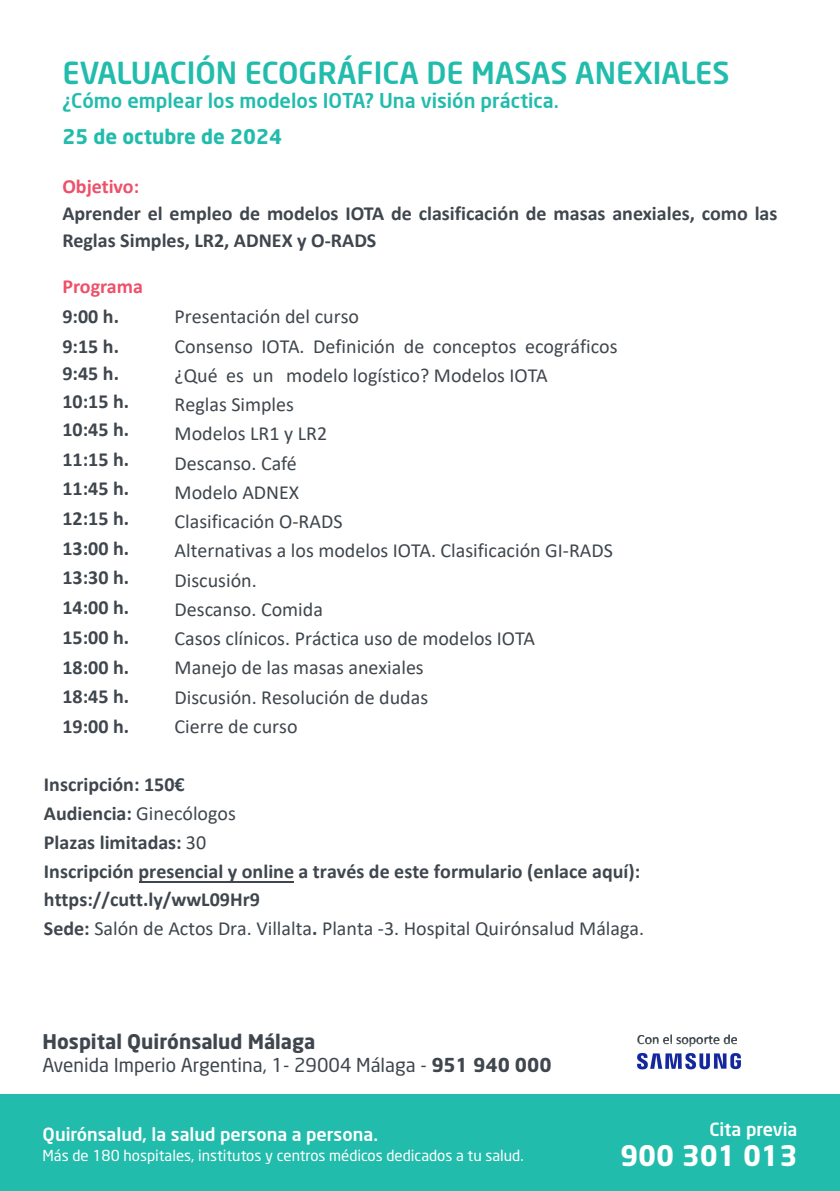
<style>
.page{position:relative;width:840px;height:1191px;background:#fff}
.page>*{position:absolute;margin:0;border:0;box-sizing:border-box;transform-origin:0 0}
.t1{font:500 30px "Neo Sans";color:#22bcac}
.t2{font:700 28px "Neo Sans";color:#fff}
.t3{font:700 20px/28.8px "Calibri";color:#3f464d}
.t4{font:20px/29.2px "Calibri";color:#3f464d}
.t5{font:500 20px/35.6px "Neo Sans";color:#22bcac}
.t6{font:700 20px "Neo Sans";color:#3f464d}
.t7{font:700 20px "Calibri";color:#ef5069}
.t8{font:19px "Neo Sans";color:#3f464d}
.t9{font:500 18px "Neo Sans";color:#fff}
.t10{font:15px "Neo Sans";color:#fff}
.t11{font:14px "Calibri";color:#3f464d}
.s1{font-weight:700}
.s2{color:#ef5069}
.s3{font-style:inherit}
.s4{font-weight:400}
</style>
<div class="page">
<div style="left:0;top:1094px;width:839px;height:97px;background:#22bcac"></div>
<img style="left:637px;top:1052px;width:104px;height:18px">
<hr style="left:139px;top:881px;width:154px;height:1px;background:#3f464d">
<p class="t1" style="left:62px;top:60px;width:668px">EVALUACIÓN ECOGRÁFICA DE MASAS ANEXIALES</p>
<p class="t5" style="left:62px;top:82px;width:498px">¿Cómo emplear los modelos IOTA? Una visión práctica.<br><span class="s1">25 de octubre de 2024</span></p>
<p class="t3" style="left:62px;top:173px;width:716px;line-height:26.8px"><span class="s2">Objetivo:<br></span>Aprender el empleo de modelos IOTA de clasificación de masas anexiales, como las<br>Reglas Simples, LR2, ADNEX y O-RADS</p>
<p class="t7" style="left:62px;top:272px;width:82px">Programa</p>
<p class="t3" style="left:62px;top:302px;width:58px">9:00 h.</p>
<p class="t3" style="left:62px;top:331px;width:58px">9:15 h.</p>
<p class="t3" style="left:62px;top:359px;width:58px">9:45 h.</p>
<p class="t3" style="left:62px;top:387px;width:68px">10:15 h.</p>
<p class="t3" style="left:62px;top:415px;width:68px">10:45 h.</p>
<p class="t3" style="left:62px;top:444px;width:68px">11:15 h.</p>
<p class="t3" style="left:62px;top:474px;width:68px">11:45 h.</p>
<p class="t3" style="left:62px;top:504px;width:68px">12:15 h.</p>
<p class="t3" style="left:62px;top:533px;width:68px">13:00 h.</p>
<p class="t3" style="left:62px;top:563px;width:68px">13:30 h.</p>
<p class="t3" style="left:62px;top:593px;width:68px">14:00 h.</p>
<p class="t3" style="left:62px;top:622px;width:68px">15:00 h.</p>
<p class="t3" style="left:62px;top:652px;width:68px">18:00 h.</p>
<p class="t3" style="left:62px;top:682px;width:68px">18:45 h.</p>
<p class="t3" style="left:62px;top:711px;width:68px">19:00 h.</p>
<p class="t4" style="left:174px;top:301px;width:444px">Presentación del curso<br>Consenso IOTA. Definición de conceptos ecográficos ¿Qué es un modelo logístico? Modelos IOTA<br>Reglas Simples<br>Modelos LR1 y LR2<br>Descanso. Café<br>Modelo ADNEX<br>Clasificación O-RADS<br>Alternativas a los modelos IOTA. Clasificación GI-RADS<br>Discusión.<br>Descanso. Comida<br>Casos clínicos. Práctica uso de modelos IOTA<br>Manejo de las masas anexiales<br>Discusión. Resolución de dudas<br>Cierre de curso</p>
<p class="t3" style="left:44px;top:770px;width:601px">Inscripción: <span class="s3">15</span>0€<br>Audiencia: <span class="s4">Ginecólogos<br></span>Plazas limitadas: <span class="s4">30<br></span>Inscripción presencial y online <span class="s3">a través de</span> este formulario (enlace aquí): https://cutt.ly/wwL09Hr9<br>Sede: <span class="s4">Salón de Actos Dra. Villalta</span>. <span class="s4">Planta -3. Hospital Quirónsalud Málaga.</span></p>
<p class="t6" style="left:43px;top:1028px;width:274px">Hospital Quirónsalud Málaga</p>
<p class="t8" style="left:43px;top:1053px;width:510px">Avenida Imperio Argentina, 1- 29004 Málaga - <span class="s1">951 940 000</span></p>
<p class="t9" style="left:43px;top:1126px;width:337px">Quirónsalud, la salud persona a persona.</p>
<p class="t10" style="left:43px;top:1146px;width:482px">Más de 180 hospitales, institutos y centros médicos dedicados a tu salud.</p>
<p class="t11" style="left:637px;top:1029px;width:102px">Con el soporte de</p>
<p class="t9" style="left:709px;top:1121px;width:89px">Cita previa</p>
<p class="t2" style="left:619px;top:1137px;width:179px">900 301 013</p>
</div>
